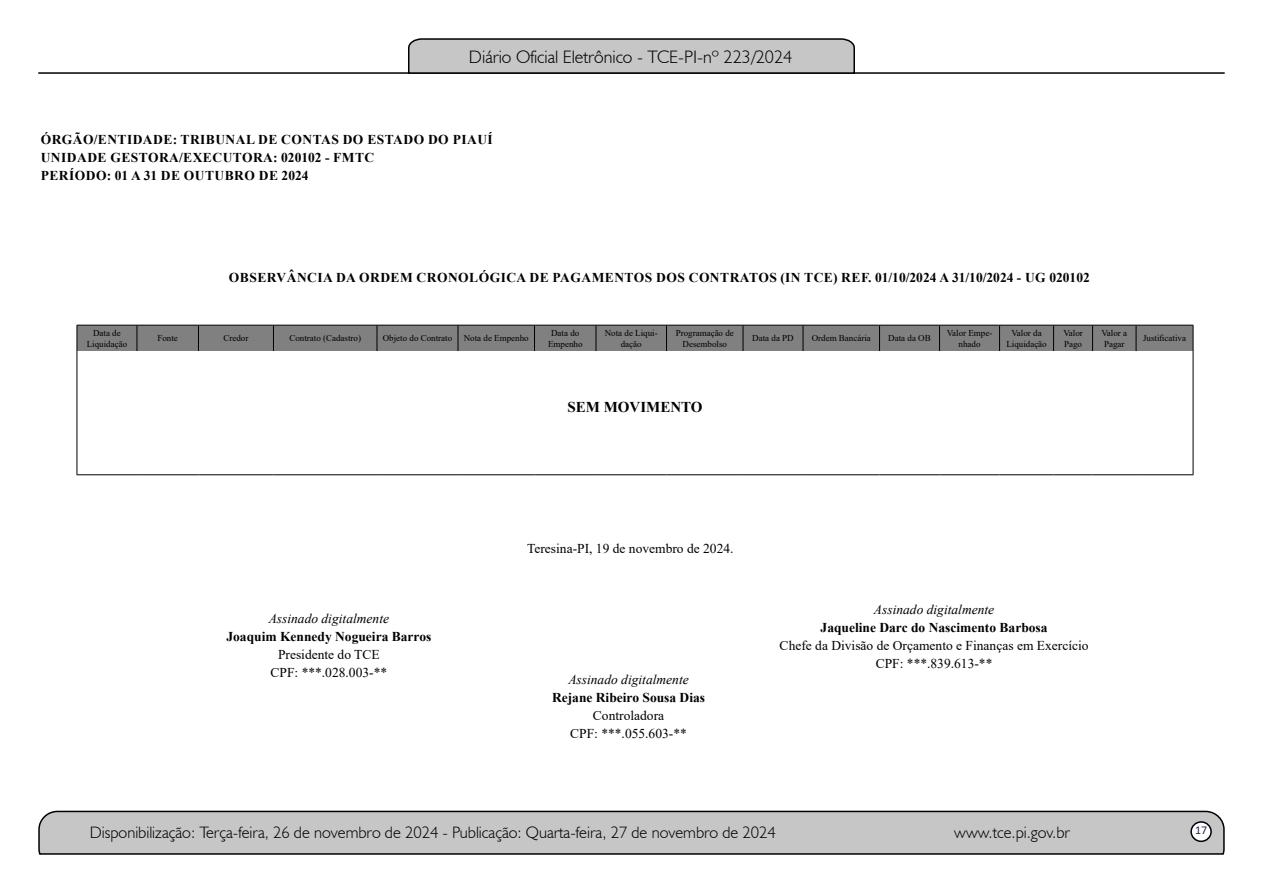
<style>
.page{position:relative;width:1263px;height:893px;background:#fff}
.page>*{position:absolute;margin:0;border:0;box-sizing:border-box;transform-origin:0 0}
.t1{font:300 18px "Humanist 521 BT";color:#000}
.t2{font:300 16.5px "Humanist 521 BT";color:#000}
.t3{font:700 15px "Times New Roman";color:#000}
.t4{font:700 13.5px/18px "Times New Roman";letter-spacing:.035em;color:#000}
.t5{font:13.5px/18px "Times New Roman";color:#000;text-align:center}
.t6{font:700 13.5px "Times New Roman";color:#000}
.t7{font:italic 13.5px "Times New Roman";color:#000}
.t8{font:12px "Calibri";color:#212d4c}
.t9{font:9px/10.8px "Times New Roman";color:#000;text-align:center}
</style>
<div class="page">
<svg style="left:38px;top:810px;width:1187px;height:45px;background:#b9b9b9"></svg>
<div style="left:1191px;top:822px;width:20px;height:19px;background:#fff;border-radius:50%"></div>
<div style="left:1190px;top:821px;width:22px;height:21px;border:2px solid #000;border-radius:50%"></div>
<hr style="left:38px;top:72px;width:1187px;height:2px;background:#000">
<svg style="left:407px;top:38px;width:449px;height:36px;background:#b4b4b4"></svg>
<hr style="left:77px;top:474px;width:60px;height:1px;background:#000">
<hr style="left:137px;top:474px;width:61px;height:1px;background:#000">
<hr style="left:198px;top:474px;width:75px;height:1px;background:#000">
<hr style="left:273px;top:474px;width:104px;height:1px;background:#000">
<hr style="left:377px;top:474px;width:81px;height:1px;background:#000">
<hr style="left:458px;top:474px;width:76px;height:1px;background:#000">
<hr style="left:534px;top:474px;width:62px;height:1px;background:#000">
<hr style="left:596px;top:474px;width:70px;height:1px;background:#000">
<hr style="left:666px;top:474px;width:77px;height:1px;background:#000">
<hr style="left:743px;top:474px;width:60px;height:1px;background:#000">
<hr style="left:803px;top:474px;width:76px;height:1px;background:#000">
<hr style="left:879px;top:474px;width:60px;height:1px;background:#000">
<hr style="left:939px;top:474px;width:60px;height:1px;background:#000">
<hr style="left:999px;top:474px;width:54px;height:1px;background:#000">
<hr style="left:1053px;top:474px;width:39px;height:1px;background:#000">
<hr style="left:1092px;top:474px;width:44px;height:1px;background:#000">
<hr style="left:1136px;top:474px;width:57px;height:1px;background:#000">
<hr style="left:77px;top:351px;width:1px;height:123px;background:#000">
<div style="left:77px;top:325px;width:1117px;height:26px;background:#808080"></div>
<hr style="left:1193px;top:351px;width:1px;height:123px;background:#000">
<h1 class="t1" style="left:469px;top:46px;width:325px">Diário Oficial Eletrônico - TCE-PI-nº 223/2024</h1>
<h3 class="t4" style="left:41px;top:130px;width:454px">ÓRGÃO/ENTIDADE: TRIBUNAL DE CONTAS DO ESTADO DO PIAUÍ<br>UNIDADE GESTORA/EXECUTORA: 020102 - FMTC<br>PERÍODO: 01 A 31 DE OUTUBRO DE 2024</h3>
<h3 class="t4" style="left:229px;top:268px;width:862px">OBSERVÂNCIA DA ORDEM CRONOLÓGICA DE PAGAMENTOS DOS CONTRATOS (IN TCE) REF. 01/10/2024 A 31/10/2024 - UG 020102</h3>
<p class="t9" style="left:87px;top:327px;width:42px">Data de<br>Liquidação</p>
<p class="t9" style="left:157px;top:333px;width:22px">Fonte</p>
<p class="t9" style="left:223px;top:333px;width:26px">Credor</p>
<p class="t9" style="left:289px;top:333px;width:73px">Contrato (Cadastro)</p>
<p class="t9" style="left:383px;top:333px;width:71px">Objeto do Contrato</p>
<p class="t9" style="left:464px;top:333px;width:66px">Nota de Empenho</p>
<p class="t9" style="left:548px;top:327px;width:36px">Data do<br>Empenho</p>
<p class="t9" style="left:605px;top:327px;width:54px">Nota de Liqui&shy;dação</p>
<p class="t9" style="left:676px;top:327px;width:60px">Programação de<br>Desembolso</p>
<p class="t9" style="left:752px;top:333px;width:43px">Data da PD</p>
<p class="t9" style="left:812px;top:333px;width:61px">Ordem Bancária</p>
<p class="t9" style="left:888px;top:333px;width:44px">Data da OB</p>
<p class="t9" style="left:947px;top:327px;width:47px">Valor Empe&shy;nhado</p>
<p class="t9" style="left:1006px;top:327px;width:42px">Valor da<br>Liquidação</p>
<p class="t9" style="left:1063px;top:327px;width:21px;text-align:left">Valor<br>Pago</p>
<p class="t9" style="left:1101px;top:327px;width:27px;text-align:left">Valor a<br>Pagar</p>
<p class="t9" style="left:1143px;top:333px;width:45px">Justificativa</p>
<h3 class="t3" style="left:567px;top:397px;width:137px">SEM MOVIMENTO</h3>
<h3 class="t7" style="left:269px;top:609px;width:122px">Assinado digitalmente</h3>
<h3 class="t6" style="left:226px;top:627px;width:206px">Joaquim Kennedy Nogueira Barros</h3>
<h3 class="t5" style="left:271px;top:645px;width:118px">Presidente do TCE<br>CPF: ***.028.003-**</h3>
<h3 class="t5" style="left:527px;top:539px;width:208px">Teresina-PI, 19 de novembro de 2024.</h3>
<h3 class="t7" style="left:568px;top:671px;width:122px">Assinado digitalmente</h3>
<h3 class="t6" style="left:552px;top:688px;width:155px">Rejane Ribeiro Sousa Dias</h3>
<h3 class="t5" style="left:570px;top:706px;width:118px">Controladora<br>CPF: ***.055.603-**</h3>
<h3 class="t7" style="left:874px;top:600px;width:122px">Assinado digitalmente</h3>
<h3 class="t6" style="left:820px;top:618px;width:228px">Jaqueline Darc do Nascimento Barbosa</h3>
<h3 class="t5" style="left:780px;top:636px;width:310px">Chefe da Divisão de Orçamento e Finanças em Exercício<br>CPF: ***.839.613-**</h3>
<h2 class="t2" style="left:90px;top:822px;width:688px">Disponibilização: Terça-feira, 26 de novembro de 2024 - Publicação: Quarta-feira, 27 de novembro de 2024</h2>
<h2 class="t2" style="left:954px;top:822px;width:117px">www.tce.pi.gov.br</h2>
<h3 class="t8" style="left:1195px;top:821px;width:14px">17</h3>
</div>
